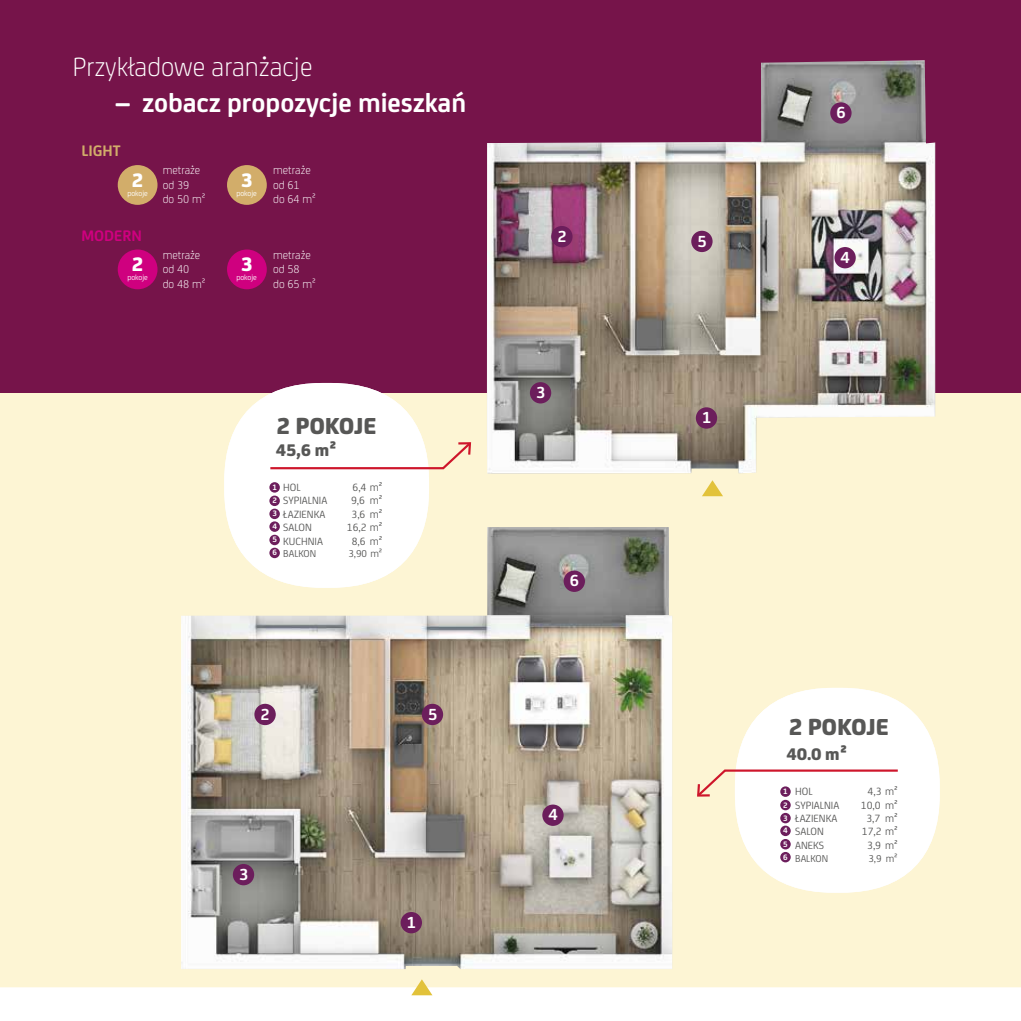
<style>
.page{position:relative;width:1021px;height:1021px;background:#fff}
.page>*{position:absolute;margin:0;border:0;box-sizing:border-box;transform-origin:0 0}
.t1{font:700 28.05px "Nexity";color:#fff}
.t2{font:300 28.05px "Nexity";color:#fff}
.t3{font:800 24.75px "Nexity";letter-spacing:-.01em;color:#575756}
.t4{font:800 20.85px "Nexity";color:#fff}
.t5{font:800 18px "Nexity";letter-spacing:-.01em;color:#575756}
.t6{font:700 17.1px "Nexity";color:#fff}
.t7{font:700 16.35px "Nexity";color:#cf007f}
.t8{font:700 16.35px "Nexity";color:#d2ad6a}
.t9{font:300 12px/14.5px "Nexity";color:#fff}
.t10{font:11.25px "Nexity";color:#575756}
.t11{font:10.65px "Nexity";color:#575756}
.t12{font:700 8.4px/13px "Nexity";color:#fff;text-align:justify}
.t13{font:8.1px "Nexity";color:#fff}
</style>
<div class="page">
<div style="left:0;top:343px;width:1020px;height:644px;background:#fdf5d4"></div>
<div style="left:0;top:0;width:1020px;height:392px;background:#76144a"></div>
<svg style="left:697px;top:688px;width:242px;height:204px"></svg>
<div style="left:780px;top:786px;width:10px;height:10px;background:#6c1e5c;border-radius:50%"></div>
<div style="left:780px;top:799px;width:10px;height:11px;background:#6c1e5c;border-radius:50%"></div>
<div style="left:780px;top:812px;width:10px;height:11px;background:#6c1e5c;border-radius:50%"></div>
<div style="left:780px;top:825px;width:10px;height:11px;background:#6c1e5c;border-radius:50%"></div>
<div style="left:780px;top:839px;width:10px;height:10px;background:#6c1e5c;border-radius:50%"></div>
<div style="left:780px;top:852px;width:10px;height:10px;background:#6c1e5c;border-radius:50%"></div>
<img style="left:181px;top:527px;width:491px;height:442px">
<svg style="left:411px;top:979px;width:21px;height:16px"></svg>
<div style="left:400px;top:912px;width:22px;height:21px;background:#6c1e5c;border-radius:50%"></div>
<div style="left:254px;top:703px;width:22px;height:22px;background:#6c1e5c;border-radius:50%"></div>
<div style="left:233px;top:864px;width:21px;height:21px;background:#6c1e5c;border-radius:50%"></div>
<div style="left:542px;top:804px;width:21px;height:21px;background:#6c1e5c;border-radius:50%"></div>
<div style="left:422px;top:703px;width:21px;height:22px;background:#6c1e5c;border-radius:50%"></div>
<div style="left:563px;top:570px;width:22px;height:22px;background:#6c1e5c;border-radius:50%"></div>
<svg style="left:224px;top:383px;width:205px;height:204px;fill:#fff"></svg>
<svg style="left:268px;top:440px;width:204px;height:30px"></svg>
<div style="left:269px;top:482px;width:11px;height:10px;background:#6c1e5c;border-radius:50%"></div>
<div style="left:269px;top:495px;width:11px;height:11px;background:#6c1e5c;border-radius:50%"></div>
<div style="left:269px;top:508px;width:11px;height:11px;background:#6c1e5c;border-radius:50%"></div>
<div style="left:269px;top:521px;width:11px;height:11px;background:#6c1e5c;border-radius:50%"></div>
<div style="left:269px;top:534px;width:11px;height:11px;background:#6c1e5c;border-radius:50%"></div>
<div style="left:269px;top:547px;width:11px;height:11px;background:#6c1e5c;border-radius:50%"></div>
<img style="left:487px;top:60px;width:448px;height:413px">
<svg style="left:702px;top:480px;width:21px;height:16px"></svg>
<div style="left:695px;top:407px;width:22px;height:21px;background:#6c1e5c;border-radius:50%"></div>
<div style="left:551px;top:226px;width:21px;height:21px;background:#6c1e5c;border-radius:50%"></div>
<div style="left:530px;top:382px;width:21px;height:21px;background:#6c1e5c;border-radius:50%"></div>
<div style="left:834px;top:247px;width:21px;height:21px;background:#6c1e5c;border-radius:50%"></div>
<div style="left:691px;top:231px;width:21px;height:21px;background:#6c1e5c;border-radius:50%"></div>
<div style="left:830px;top:102px;width:21px;height:22px;background:#6c1e5c;border-radius:50%"></div>
<div style="left:117px;top:165px;width:41px;height:40px;background:#d2ad6a;border-radius:50%"></div>
<div style="left:227px;top:165px;width:40px;height:40px;background:#d2ad6a;border-radius:50%"></div>
<div style="left:117px;top:249px;width:41px;height:40px;background:#cf007f;border-radius:50%"></div>
<div style="left:227px;top:249px;width:40px;height:40px;background:#cf007f;border-radius:50%"></div>
<h1 class="t2" style="left:73px;top:47px;width:241px">Przykładowe aranżacje</h1>
<h1 class="t1" style="left:116px;top:82px;width:352px">– zobacz propozycje mieszkań</h1>
<h3 class="t8" style="left:81px;top:138px;width:41px">LIGHT</h3>
<h3 class="t4" style="left:132px;top:164px;width:14px">2</h3>
<p class="t13" style="left:127px;top:187px;width:22px">pokoje</p>
<h3 class="t7" style="left:81px;top:223px;width:62px">MODERN</h3>
<h3 class="t4" style="left:132px;top:248px;width:14px">2</h3>
<p class="t13" style="left:127px;top:271px;width:22px">pokoje</p>
<p class="t9" style="left:163px;top:162px;width:44px">metraże od 39<br>do 50 m²</p>
<p class="t9" style="left:273px;top:162px;width:44px">metraże od 61<br>do 64 m²</p>
<h3 class="t4" style="left:241px;top:164px;width:14px">3</h3>
<p class="t13" style="left:236px;top:187px;width:22px">pokoje</p>
<p class="t9" style="left:163px;top:247px;width:44px">metraże od 40<br>do 48 m²</p>
<p class="t9" style="left:273px;top:247px;width:44px">metraże od 58<br>do 65 m²</p>
<h3 class="t4" style="left:241px;top:248px;width:14px">3</h3>
<p class="t13" style="left:236px;top:271px;width:22px">pokoje</p>
<h2 class="t3" style="left:276px;top:406px;width:102px">2 POKOJE</h2>
<h3 class="t5" style="left:276px;top:435px;width:63px">45,6 m²</h3>
<p class="t10" style="left:283px;top:479px;width:19px">HOL</p>
<p class="t10" style="left:352px;top:479px;width:31px">6,4 m²</p>
<p class="t10" style="left:283px;top:492px;width:46px">SYPIALNIA</p>
<p class="t10" style="left:351px;top:492px;width:33px">9,6 m²</p>
<p class="t10" style="left:283px;top:506px;width:44px">ŁAZIENKA</p>
<p class="t10" style="left:351px;top:506px;width:32px">3,6 m²</p>
<p class="t10" style="left:283px;top:519px;width:30px">SALON</p>
<p class="t10" style="left:347px;top:519px;width:37px">16,2 m²</p>
<p class="t10" style="left:283px;top:533px;width:41px">KUCHNIA</p>
<p class="t10" style="left:352px;top:533px;width:32px">8,6 m²</p>
<p class="t11" style="left:283px;top:546px;width:34px">BALKON</p>
<p class="t11" style="left:348px;top:546px;width:36px">3,90 m²</p>
<p class="t12" style="left:272px;top:480px;width:6px">1<br>2<br>3<br>4<br>5<br>6</p>
<h3 class="t6" style="left:261px;top:701px;width:11px">2</h3>
<h3 class="t6" style="left:239px;top:861px;width:11px">3</h3>
<h3 class="t6" style="left:428px;top:701px;width:11px">5</h3>
<h3 class="t6" style="left:407px;top:909px;width:11px">1</h3>
<h3 class="t6" style="left:557px;top:223px;width:11px">2</h3>
<h3 class="t6" style="left:536px;top:379px;width:11px">3</h3>
<h3 class="t6" style="left:570px;top:568px;width:11px">6</h3>
<h3 class="t6" style="left:548px;top:801px;width:11px">4</h3>
<h3 class="t6" style="left:697px;top:228px;width:11px">5</h3>
<h3 class="t6" style="left:702px;top:404px;width:11px">1</h3>
<h3 class="t6" style="left:836px;top:100px;width:11px">6</h3>
<h3 class="t6" style="left:840px;top:244px;width:11px">4</h3>
<h2 class="t3" style="left:788px;top:707px;width:102px">2 POKOJE</h2>
<h3 class="t5" style="left:786px;top:740px;width:63px">40.0 m²</h3>
<p class="t10" style="left:795px;top:783px;width:19px">HOL</p>
<p class="t10" style="left:867px;top:783px;width:32px">4,3 m²</p>
<p class="t10" style="left:795px;top:796px;width:46px">SYPIALNIA</p>
<p class="t10" style="left:861px;top:796px;width:38px">10,0 m²</p>
<p class="t10" style="left:795px;top:810px;width:44px">ŁAZIENKA</p>
<p class="t10" style="left:866px;top:810px;width:33px">3,7 m²</p>
<p class="t10" style="left:795px;top:823px;width:30px">SALON</p>
<p class="t10" style="left:861px;top:823px;width:37px">17,2 m²</p>
<p class="t10" style="left:795px;top:837px;width:30px">ANEKS</p>
<p class="t10" style="left:867px;top:837px;width:32px">3,9 m²</p>
<p class="t11" style="left:795px;top:850px;width:34px">BALKON</p>
<p class="t11" style="left:868px;top:850px;width:31px">3,9 m²</p>
<p class="t12" style="left:783px;top:784px;width:6px">1<br>2<br>3<br>4<br>5<br>6</p>
</div>
